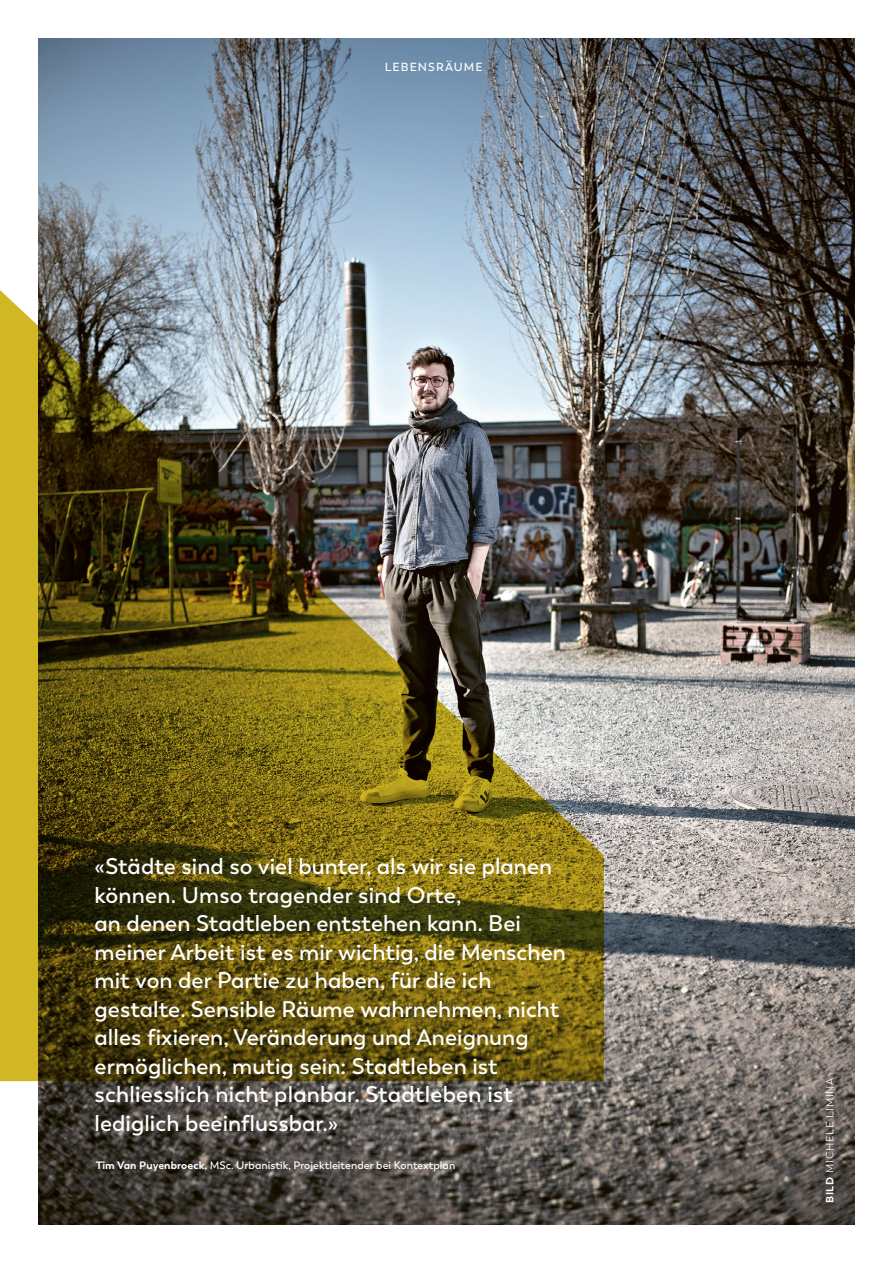
<style>
.page{position:relative;width:893px;height:1263px;background:#fff}
.page>*{position:absolute;margin:0;border:0;box-sizing:border-box;transform-origin:0 0}
.t1{font:600 22.5px/28.5px "Trenda";letter-spacing:.005em;color:#fff}
.t2{font:600 11.7px "Trenda";letter-spacing:.09em;color:#fff}
.t3{font:600 10.8px "Trenda";letter-spacing:.005em;color:#fff}
.t4{font:10.5px "Trenda";letter-spacing:.08em;color:#fff}
.s1{font-weight:700}
</style>
<div class="page">
<img style="left:38px;top:38px;width:817px;height:1187px">
<img style="left:0;top:270px;width:604px;height:811px">
<p class="t2" style="left:385px;top:59px;width:99px">LEBENSRÄUME</p>
<p class="t1" style="left:95px;top:852px;width:473px">«Städte sind so viel bunter, als wir sie planen können. Umso tragender sind Orte,<br>an denen Stadtleben entstehen kann. Bei meiner Arbeit ist es mir wichtig, die Menschen mit von der Partie zu haben, für die ich gestalte. Sensible Räume wahrnehmen, nicht alles fixieren, Veränderung und Aneignung ermöglichen, mutig sein: Stadtleben ist schliesslich nicht planbar. Stadtleben ist lediglich beeinflussbar.»</p>
<p class="t3" style="left:96px;top:1159px;width:361px"><span class="s1">Tim Van Puyenbroeck,</span> MSc. Urbanistik, Projektleitender bei Kontextplan</p>
<p class="t4" style="left:824px;top:1203px;width:127px;rotate:-90deg"><span class="s1">BILD</span> MICHELE LIMINA</p>
</div>
